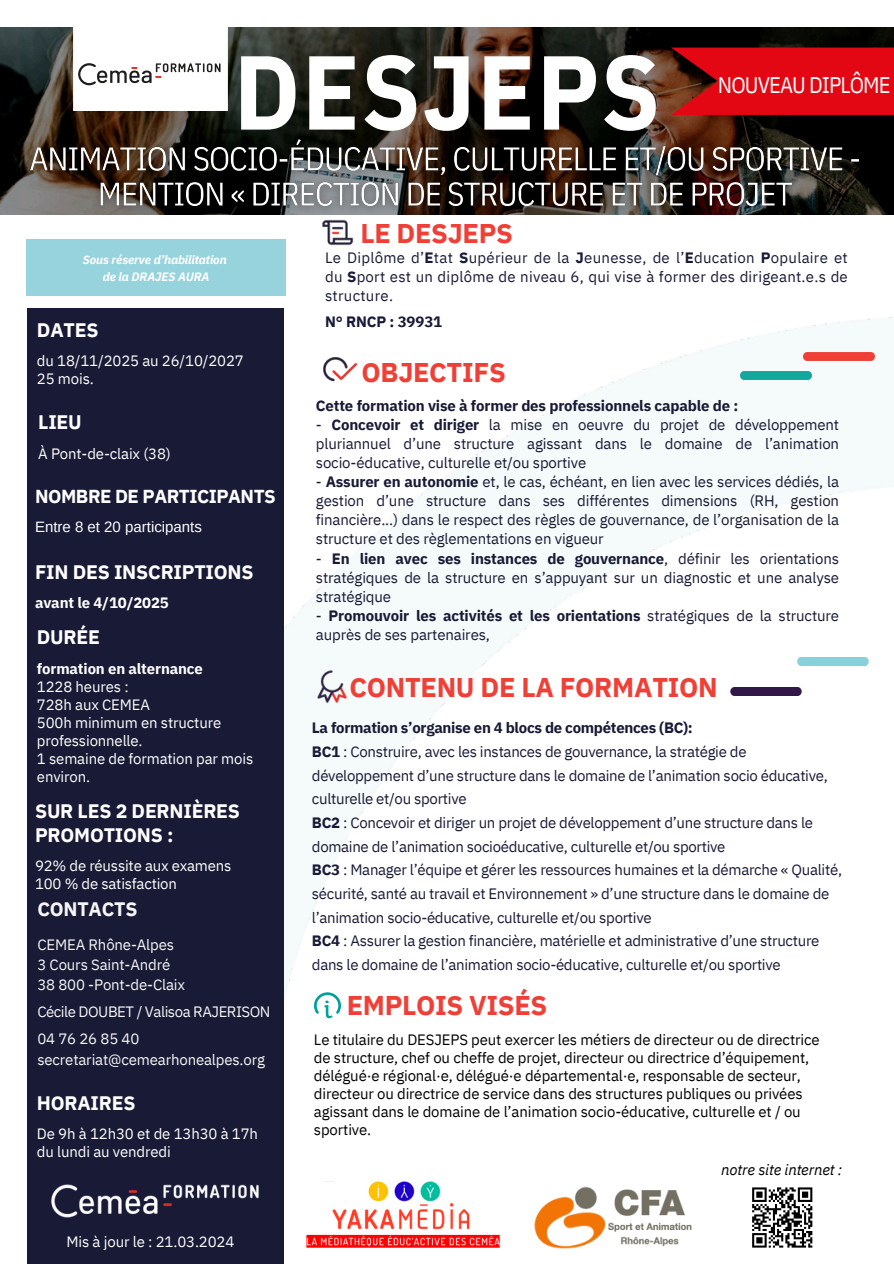
<style>
.page{position:relative;width:894px;height:1264px;background:#fff}
.page>*{position:absolute;margin:0;border:0;box-sizing:border-box;transform-origin:0 0}
.t1{font:700 105px "IBM Plex Sans Cond";letter-spacing:.02em;color:#fff}
.t2{font:700 27px "IBM Plex Sans";letter-spacing:-.01em;color:#ef3f36}
.t3{font:22.5px "IBM Plex Sans Cond";letter-spacing:-.04em;color:#fff}
.t4{font:700 19.5px/23.7px "IBM Plex Sans";letter-spacing:-.01em;color:#fff}
.t5{font:700 19.5px "IBM Plex Sans";letter-spacing:-.01em;color:#f6f6f6}
.t6{font:700 18.75px "IBM Plex Sans";letter-spacing:-.025em;color:#fff}
.t7{font:15px/19.2px "IBM Plex Sans";letter-spacing:-.02em;color:#181a36}
.t8{font:15px/18px "IBM Plex Sans";letter-spacing:-.01em;color:#000}
.t9{font:15px/18px "IBM Plex Sans";letter-spacing:-.01em;color:#fff}
.t10{font:700 15px "IBM Plex Sans";letter-spacing:-.01em;color:#181a36}
.t11{font:15px "IBM Plex Sans";letter-spacing:-.01em;color:#f6f6f6}
.t12{font:700 15px "IBM Plex Sans";letter-spacing:-.01em;color:#fff}
.t13{font:15px "IBM Plex Sans";letter-spacing:-.035em;color:#f6f6f6}
.t14{font:15px "Arimo";color:#fff}
.t15{font:italic 15px "IBM Plex Sans";letter-spacing:-.01em;color:#000}
.t16{font:italic 700 12px "IBM Plex Sans";letter-spacing:-.01em;color:#fff}
.s1{font-weight:700}
</style>
<div class="page">
<img style="left:283px;top:316px;width:609px;height:947px">
<img style="left:0;top:27px;width:893px;height:188px">
<img style="left:322px;top:221px;width:32px;height:25px">
<img style="left:316px;top:350px;width:47px;height:37px">
<img style="left:312px;top:664px;width:40px;height:44px">
<img style="left:803px;top:352px;width:71px;height:8px">
<img style="left:730px;top:688px;width:70px;height:7px">
<img style="left:740px;top:371px;width:71px;height:8px">
<img style="left:797px;top:657px;width:71px;height:8px">
<img style="left:73px;top:27px;width:155px;height:83px">
<img style="left:532px;top:1185px;width:161px;height:64px">
<div style="left:747px;top:1183px;width:69px;height:68px;background:#fff"></div>
<svg style="left:752px;top:1187px;width:61px;height:61px"></svg>
<svg style="left:314px;top:992px;width:27px;height:26px"></svg>
<img style="left:306px;top:1181px;width:196px;height:68px">
<div style="left:27px;top:308px;width:256px;height:955px;background:#181a36"></div>
<img style="left:51px;top:1184px;width:208px;height:34px">
<img style="left:16px;top:127px;width:856px;height:94px">
<div style="left:26px;top:239px;width:259px;height:57px;background:#96d3dd"></div>
<svg style="left:671px;top:48px;width:222px;height:67px"></svg>
<svg style="left:78px;top:63px;width:142px;height:22px"></svg>
<h6 class="t1" style="left:234px;top:22px;width:427px">DESJEPS</h6>
<p class="t2" style="left:360px;top:215px;width:154px">LE DESJEPS</p>
<h3 class="t3" style="left:717px;top:69px;width:174px">NOUVEAU DIPLÔME</h3>
<p class="t16" style="left:83px;top:252px;width:145px">Sous réserve d’habilitation</p>
<p class="t16" style="left:103px;top:269px;width:108px">de la DRAJES AURA</p>
<h5 class="t4" style="left:37px;top:317px;width:63px">DATES</h5>
<p class="t9" style="left:37px;top:351px;width:208px">du 18/11/2025 au 26/10/2027</p>
<p class="t9" style="left:37px;top:369px;width:58px">25 mois.</p>
<p class="t4" style="left:38px;top:410px;width:45px">LIEU</p>
<p class="t9" style="left:38px;top:444px;width:134px">À Pont-de-claix (38)</p>
<p class="t6" style="left:35px;top:484px;width:242px">NOMBRE DE PARTICIPANTS</p>
<p class="t14" style="left:35px;top:518px;width:168px">Entre 8 et 20 participants</p>
<p class="t4" style="left:35px;top:559px;width:220px">FIN DES INSCRIPTIONS</p>
<h3 class="t12" style="left:35px;top:592px;width:135px">avant le 4/10/2025</h3>
<p class="t4" style="left:37px;top:625px;width:65px">DURÉE</p>
<h5 class="t12" style="left:37px;top:658px;width:167px">formation en alternance</h5>
<p class="t9" style="left:37px;top:677px;width:93px">1228 heures :</p>
<p class="t9" style="left:37px;top:695px;width:115px">728h aux CEMEA</p>
<p class="t9" style="left:37px;top:713px;width:186px">500h minimum en structure professionnelle.</p>
<p class="t9" style="left:37px;top:749px;width:218px">1 semaine de formation par mois environ.</p>
<p class="t4" style="left:35px;top:799px;width:206px">SUR LES 2 DERNIÈRES<br>PROMOTIONS :</p>
<h5 class="t9" style="left:35px;top:856px;width:198px">92% de réussite aux examens</h5>
<p class="t9" style="left:35px;top:874px;width:143px">100 % de satisfaction</p>
<p class="t5" style="left:37px;top:896px;width:102px">CONTACTS</p>
<h5 class="t11" style="left:37px;top:934px;width:138px">CEMEA Rhône-Alpes</h5>
<p class="t11" style="left:37px;top:954px;width:134px">3 Cours Saint-André</p>
<p class="t11" style="left:37px;top:974px;width:149px">38 800 -Pont-de-Claix</p>
<p class="t13" style="left:37px;top:1001px;width:234px">Cécile DOUBET / Valisoa RAJERISON</p>
<p class="t11" style="left:37px;top:1028px;width:103px">04 76 26 85 40</p>
<p class="t11" style="left:37px;top:1049px;width:229px">secretariat@cemearhonealpes.org</p>
<p class="t4" style="left:37px;top:1090px;width:100px">HORAIRES</p>
<p class="t9" style="left:37px;top:1124px;width:222px">De 9h à 12h30 et de 13h30 à 17h du lundi au vendredi</p>
<p class="t9" style="left:66px;top:1232px;width:169px">Mis à jour le : 21.03.2024</p>
<p class="t7" style="left:325px;top:248px;width:524px;text-align:justify">Le Diplôme d’<span class="s1">E</span>tat <span class="s1">S</span>upérieur de la <span class="s1">J</span>eunesse, de l’<span class="s1">E</span>ducation <span class="s1">P</span>opulaire et du <span class="s1">S</span>port est un diplôme de niveau 6, qui vise à former des dirigeant.e.s de structure.</p>
<h5 class="t10" style="left:325px;top:312px;width:119px">N° RNCP : 39931</h5>
<h5 class="t2" style="left:361px;top:354px;width:146px">OBJECTIFS</h5>
<p class="t10" style="left:316px;top:395px;width:424px">Cette formation vise à former des professionnels capable de :</p>
<p class="t7" style="left:316px;top:414px;width:524px;text-align:justify">- <span class="s1">Concevoir et diriger</span> la mise en oeuvre du projet de développement pluriannuel d’une structure agissant dans le domaine de l’animation socio-éducative, culturelle et/ou sportive</p>
<h1 class="t7" style="left:316px;top:472px;width:524px;text-align:justify">- <span class="s1">Assurer en autonomie</span> et, le cas, échéant, en lien avec les services dédiés, la gestion d’une structure dans ses différentes dimensions (RH, gestion financière...) dans le respect des règles de gouvernance, de l’organisation de la structure et des règlementations en vigueur</h1>
<p class="t7" style="left:316px;top:548px;width:524px;text-align:justify">- <span class="s1">En lien avec ses instances de gouvernance</span>, définir les orientations stratégiques de la structure en s’appuyant sur un diagnostic et une analyse stratégique</p>
<p class="t7" style="left:316px;top:605px;width:524px">- <span class="s1">Promouvoir les activités et les orientations</span> stratégiques de la structure auprès de ses partenaires,</p>
<p class="t2" style="left:349px;top:669px;width:370px">CONTENU DE LA FORMATION</p>
<p class="t10" style="left:312px;top:718px;width:382px">La formation s’organise en 4 blocs de compétences (BC):</p>
<h3 class="t7" style="left:312px;top:739px;width:517px;line-height:23.7px"><span class="s1">BC1</span> : Construire, avec les instances de gouvernance, la stratégie de développement d’une structure dans le domaine de l’animation socio éducative, culturelle et/ou sportive</h3>
<p class="t7" style="left:312px;top:810px;width:502px;line-height:23.7px"><span class="s1">BC2</span> : Concevoir et diriger un projet de développement d’une structure dans le domaine de l’animation socioéducative, culturelle et/ou sportive</p>
<p class="t7" style="left:312px;top:857px;width:531px;line-height:23.7px"><span class="s1">BC3</span> : Manager l’équipe et gérer les ressources humaines et la démarche « Qualité, sécurité, santé au travail et Environnement » d’une structure dans le domaine de l’animation socio-éducative, culturelle et/ou sportive</p>
<p class="t7" style="left:312px;top:928px;width:509px;line-height:23.7px"><span class="s1">BC4</span> : Assurer la gestion financière, matérielle et administrative d’une structure dans le domaine de l’animation socio-éducative, culturelle et/ou sportive</p>
<p class="t2" style="left:346px;top:987px;width:202px">EMPLOIS VISÉS</p>
<h4 class="t8" style="left:314px;top:1030px;width:507px">Le titulaire du DESJEPS peut exercer les métiers de directeur ou de directrice de structure, chef ou cheffe de projet, directeur ou directrice d’équipement, délégué·e régional·e, délégué·e départemental·e, responsable de secteur, directeur ou directrice de service dans des structures publiques ou privées agissant dans le domaine de l’animation socio-éducative, culturelle et / ou sportive.</h4>
<h5 class="t15" style="left:721px;top:1159px;width:123px">notre site internet :</h5>
</div>
